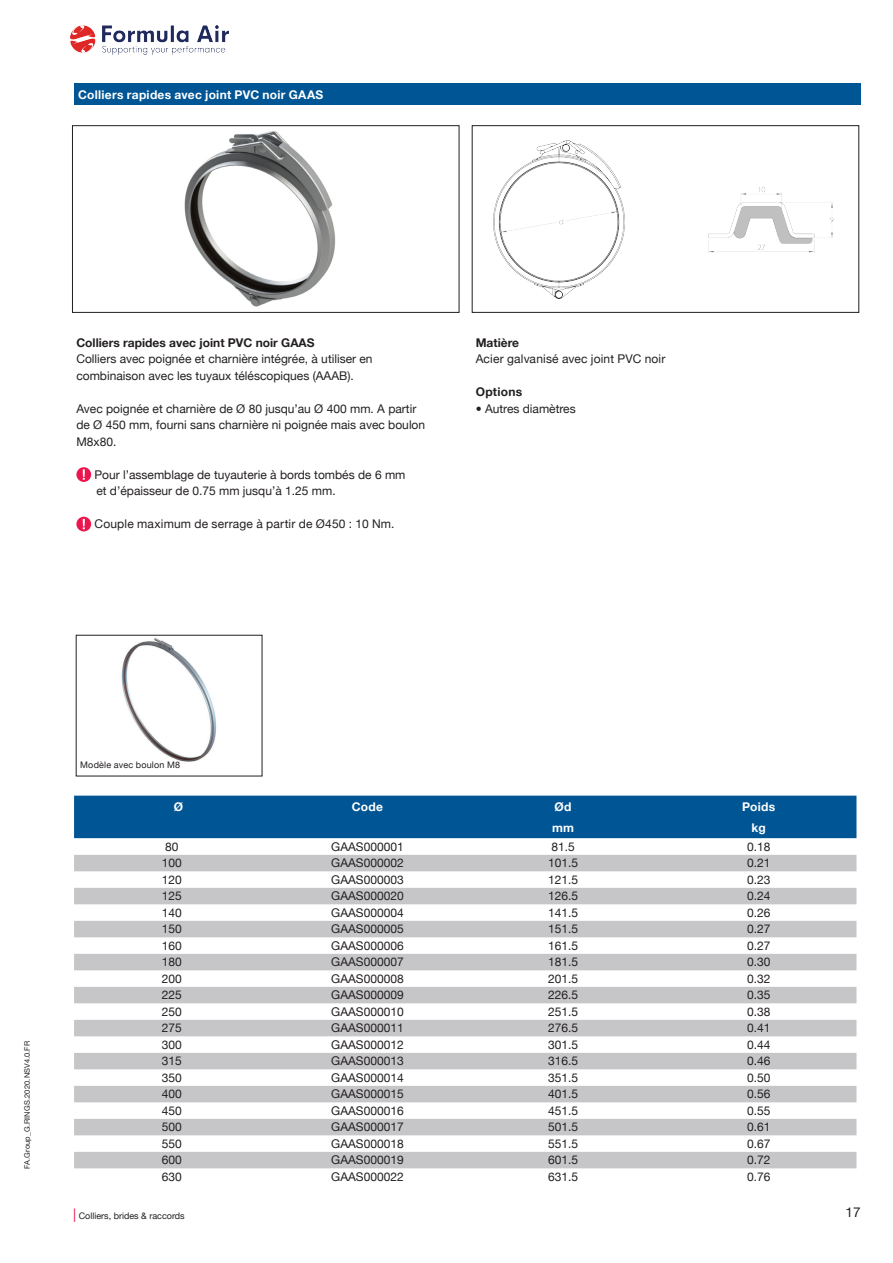
<style>
.page{position:relative;width:893px;height:1263px;background:#fff}
.page>*{position:absolute;margin:0;border:0;box-sizing:border-box;transform-origin:0 0}
.t1{font:13.5px "Helvetica Neue";color:#231f20}
.Body_alinea_tabel{font:12px "Helvetica Neue";color:#231f20}
.Body_alinea{font:12px/16.5px "Helvetica Neue";color:#231f20}
.Header1-H1{font:700 12px "Helvetica Neue";letter-spacing:.02em;color:#fff}
.Subheader2-H2{font:700 12px "Helvetica Neue";color:#231f20}
.Header3-_H3_tabel_bo{font:700 12px "Helvetica Neue";letter-spacing:.02em;color:#fff}
.Body_alinea-2{font:700 12px "Helvetica Neue";letter-spacing:.02em;color:#231f20}
.Body_alinea_tabel-2{font:9px "Helvetica Neue";color:#231f20}
.Body_alinea_tabel-3{font:9px "Helvetica Neue";letter-spacing:.025em;color:#231f20}
.t2{font:7.5px "Helvetica Neue";letter-spacing:.025em;color:#231f20}
.s1{font-weight:700}
.s2{font-size:13.5px;color:#ed154e}
</style>
<div class="page">
<img style="left:71px;top:26px;width:157px;height:28px">
<div style="left:472px;top:125px;width:387px;height:188px;border:1px solid #231f20"></div>
<div style="left:72px;top:125px;width:387px;height:188px;border:1px solid #231f20"></div>
<div style="left:74px;top:84px;width:786px;height:21px;background:#005595"></div>
<svg style="left:76px;top:467px;width:15px;height:15px"></svg>
<svg style="left:83px;top:469px;width:2px;height:11px"></svg>
<div style="left:76px;top:517px;width:15px;height:14px;background:#ed154e;border-radius:50%"></div>
<svg style="left:83px;top:519px;width:2px;height:10px"></svg>
<img style="left:121px;top:638px;width:95px;height:124px">
<div style="left:74px;top:796px;width:782px;height:42px;background:#005595"></div>
<svg style="left:74px;top:855px;width:782px;height:313px;fill:#c6c6c8"></svg>
<img style="left:184px;top:131px;width:152px;height:176px">
<img style="left:493px;top:141px;width:341px;height:157px">
<p class="Header1-H1" style="left:78px;top:87px;width:247px">Colliers rapides avec joint PVC noir GAAS</p>
<p class="Header1-H1" style="left:78px;top:87px;width:10px">B</p>
<p class="Subheader2-H2" style="left:76px;top:335px;width:240px">Colliers rapides avec joint PVC noir GAAS</p>
<p class="Body_alinea" style="left:76px;top:351px;width:298px">Colliers avec poignée et charnière intégrée, à utiliser en combinaison avec les tuyaux téléscopiques (AAAB).</p>
<p class="Body_alinea" style="left:76px;top:400px;width:350px">Avec poignée et charnière de Ø 80 jusqu’au Ø 400 mm. A partir de Ø 450 mm, fourni sans charnière ni poignée mais avec boulon<br>M8x80.</p>
<p class="Body_alinea" style="left:94px;top:466px;width:313px">Pour l’assemblage de tuyauterie à bords tombés de 6 mm</p>
<p class="Body_alinea" style="left:96px;top:483px;width:241px">et d’épaisseur de 0.75 mm jusqu’à 1.25 mm.</p>
<p class="Body_alinea" style="left:94px;top:516px;width:301px">Couple maximum de serrage à partir de Ø450 : 10 Nm.</p>
<p class="Body_alinea" style="left:476px;top:334px;width:191px"><span class="s1">Matière<br></span>Acier galvanisé avec joint PVC noir</p>
<p class="Body_alinea-2" style="left:476px;top:385px;width:48px">Options</p>
<p class="Body_alinea" style="left:476px;top:400px;width:102px">• Autres diamètres</p>
<p class="t2" style="left:23px;top:1169px;width:130px;rotate:-90deg">FA.Group_G.RINGS.2020.NSV4.0.FR</p>
<p class="Body_alinea_tabel-3" style="left:80px;top:760px;width:101px">Modèle avec boulon M8</p>
<p class="Header3-_H3_tabel_bo" style="left:174px;top:799px;width:11px">Ø</p>
<p class="Header1-H1" style="left:352px;top:799px;width:33px">Code</p>
<p class="Header1-H1" style="left:555px;top:799px;width:18px">Ød</p>
<p class="Header3-_H3_tabel_bo" style="left:742px;top:799px;width:35px">Poids</p>
<p class="Header3-_H3_tabel_bo" style="left:552px;top:820px;width:23px">mm</p>
<p class="Header3-_H3_tabel_bo" style="left:752px;top:820px;width:16px">kg</p>
<p class="Body_alinea_tabel" style="left:165px;top:839px;width:15px">80</p>
<p class="Body_alinea_tabel" style="left:331px;top:839px;width:74px">GAAS000001</p>
<p class="Body_alinea_tabel" style="left:551px;top:839px;width:25px">81.5</p>
<p class="Body_alinea_tabel" style="left:747px;top:839px;width:25px">0.18</p>
<p class="Body_alinea_tabel" style="left:162px;top:856px;width:22px">100</p>
<p class="Body_alinea_tabel" style="left:331px;top:856px;width:74px">GAAS000002</p>
<p class="Body_alinea_tabel" style="left:548px;top:856px;width:32px">101.5</p>
<p class="Body_alinea_tabel" style="left:747px;top:856px;width:25px">0.21</p>
<p class="Body_alinea_tabel" style="left:162px;top:872px;width:22px">120</p>
<p class="Body_alinea_tabel" style="left:331px;top:872px;width:74px">GAAS000003</p>
<p class="Body_alinea_tabel" style="left:548px;top:872px;width:32px">121.5</p>
<p class="Body_alinea_tabel" style="left:747px;top:872px;width:25px">0.23</p>
<p class="Body_alinea_tabel" style="left:162px;top:889px;width:22px">125</p>
<p class="Body_alinea_tabel" style="left:331px;top:889px;width:74px">GAAS000020</p>
<p class="Body_alinea_tabel" style="left:548px;top:889px;width:32px">126.5</p>
<p class="Body_alinea_tabel" style="left:747px;top:889px;width:25px">0.24</p>
<p class="Body_alinea_tabel" style="left:162px;top:905px;width:22px">140</p>
<p class="Body_alinea_tabel" style="left:331px;top:905px;width:74px">GAAS000004</p>
<p class="Body_alinea_tabel" style="left:548px;top:905px;width:32px">141.5</p>
<p class="Body_alinea_tabel" style="left:747px;top:905px;width:25px">0.26</p>
<p class="Body_alinea_tabel" style="left:162px;top:922px;width:22px">150</p>
<p class="Body_alinea_tabel" style="left:331px;top:922px;width:74px">GAAS000005</p>
<p class="Body_alinea_tabel" style="left:548px;top:922px;width:32px">151.5</p>
<p class="Body_alinea_tabel" style="left:747px;top:922px;width:25px">0.27</p>
<p class="Body_alinea_tabel" style="left:162px;top:938px;width:22px">160</p>
<p class="Body_alinea_tabel" style="left:331px;top:938px;width:74px">GAAS000006</p>
<p class="Body_alinea_tabel" style="left:548px;top:938px;width:32px">161.5</p>
<p class="Body_alinea_tabel" style="left:747px;top:938px;width:25px">0.27</p>
<p class="Body_alinea_tabel" style="left:162px;top:955px;width:22px">180</p>
<p class="Body_alinea_tabel" style="left:331px;top:955px;width:74px">GAAS000007</p>
<p class="Body_alinea_tabel" style="left:548px;top:955px;width:32px">181.5</p>
<p class="Body_alinea_tabel" style="left:747px;top:955px;width:25px">0.30</p>
<p class="Body_alinea_tabel" style="left:162px;top:971px;width:22px">200</p>
<p class="Body_alinea_tabel" style="left:331px;top:971px;width:74px">GAAS000008</p>
<p class="Body_alinea_tabel" style="left:548px;top:971px;width:32px">201.5</p>
<p class="Body_alinea_tabel" style="left:747px;top:971px;width:25px">0.32</p>
<p class="Body_alinea_tabel" style="left:162px;top:988px;width:22px">225</p>
<p class="Body_alinea_tabel" style="left:331px;top:988px;width:74px">GAAS000009</p>
<p class="Body_alinea_tabel" style="left:548px;top:988px;width:32px">226.5</p>
<p class="Body_alinea_tabel" style="left:747px;top:988px;width:25px">0.35</p>
<p class="Body_alinea_tabel" style="left:162px;top:1004px;width:22px">250</p>
<p class="Body_alinea_tabel" style="left:331px;top:1004px;width:74px">GAAS000010</p>
<p class="Body_alinea_tabel" style="left:548px;top:1004px;width:32px">251.5</p>
<p class="Body_alinea_tabel" style="left:747px;top:1004px;width:25px">0.38</p>
<p class="Body_alinea_tabel" style="left:162px;top:1021px;width:22px">275</p>
<p class="Body_alinea_tabel" style="left:331px;top:1021px;width:74px">GAAS000011</p>
<p class="Body_alinea_tabel" style="left:548px;top:1021px;width:32px">276.5</p>
<p class="Body_alinea_tabel" style="left:747px;top:1021px;width:25px">0.41</p>
<p class="Body_alinea_tabel" style="left:162px;top:1037px;width:22px">300</p>
<p class="Body_alinea_tabel" style="left:331px;top:1037px;width:74px">GAAS000012</p>
<p class="Body_alinea_tabel" style="left:548px;top:1037px;width:32px">301.5</p>
<p class="Body_alinea_tabel" style="left:747px;top:1037px;width:25px">0.44</p>
<p class="Body_alinea_tabel" style="left:162px;top:1054px;width:22px">315</p>
<p class="Body_alinea_tabel" style="left:331px;top:1054px;width:74px">GAAS000013</p>
<p class="Body_alinea_tabel" style="left:548px;top:1054px;width:32px">316.5</p>
<p class="Body_alinea_tabel" style="left:747px;top:1054px;width:25px">0.46</p>
<p class="Body_alinea_tabel" style="left:162px;top:1070px;width:22px">350</p>
<p class="Body_alinea_tabel" style="left:331px;top:1070px;width:74px">GAAS000014</p>
<p class="Body_alinea_tabel" style="left:548px;top:1070px;width:32px">351.5</p>
<p class="Body_alinea_tabel" style="left:747px;top:1070px;width:25px">0.50</p>
<p class="Body_alinea_tabel" style="left:162px;top:1087px;width:22px">400</p>
<p class="Body_alinea_tabel" style="left:331px;top:1087px;width:74px">GAAS000015</p>
<p class="Body_alinea_tabel" style="left:548px;top:1087px;width:32px">401.5</p>
<p class="Body_alinea_tabel" style="left:747px;top:1087px;width:25px">0.56</p>
<p class="Body_alinea_tabel" style="left:162px;top:1103px;width:22px">450</p>
<p class="Body_alinea_tabel" style="left:331px;top:1103px;width:74px">GAAS000016</p>
<p class="Body_alinea_tabel" style="left:548px;top:1103px;width:32px">451.5</p>
<p class="Body_alinea_tabel" style="left:747px;top:1103px;width:25px">0.55</p>
<p class="Body_alinea_tabel" style="left:162px;top:1120px;width:22px">500</p>
<p class="Body_alinea_tabel" style="left:331px;top:1120px;width:74px">GAAS000017</p>
<p class="Body_alinea_tabel" style="left:548px;top:1120px;width:32px">501.5</p>
<p class="Body_alinea_tabel" style="left:747px;top:1120px;width:25px">0.61</p>
<p class="Body_alinea_tabel" style="left:162px;top:1136px;width:22px">550</p>
<p class="Body_alinea_tabel" style="left:331px;top:1136px;width:74px">GAAS000018</p>
<p class="Body_alinea_tabel" style="left:548px;top:1136px;width:32px">551.5</p>
<p class="Body_alinea_tabel" style="left:747px;top:1136px;width:25px">0.67</p>
<p class="Body_alinea_tabel" style="left:162px;top:1153px;width:22px">600</p>
<p class="Body_alinea_tabel" style="left:331px;top:1153px;width:74px">GAAS000019</p>
<p class="Body_alinea_tabel" style="left:548px;top:1153px;width:32px">601.5</p>
<p class="Body_alinea_tabel" style="left:747px;top:1153px;width:25px">0.72</p>
<p class="Body_alinea_tabel" style="left:162px;top:1169px;width:22px">630</p>
<p class="Body_alinea_tabel" style="left:331px;top:1169px;width:74px">GAAS000022</p>
<p class="Body_alinea_tabel" style="left:548px;top:1169px;width:32px">631.5</p>
<p class="Body_alinea_tabel" style="left:747px;top:1169px;width:25px">0.76</p>
<p class="Body_alinea_tabel-2" style="left:73px;top:1211px;width:113px"><span class="s2">|</span> Colliers, brides &amp; raccords</p>
<p class="t1" style="left:845px;top:1204px;width:17px">17</p>
</div>
